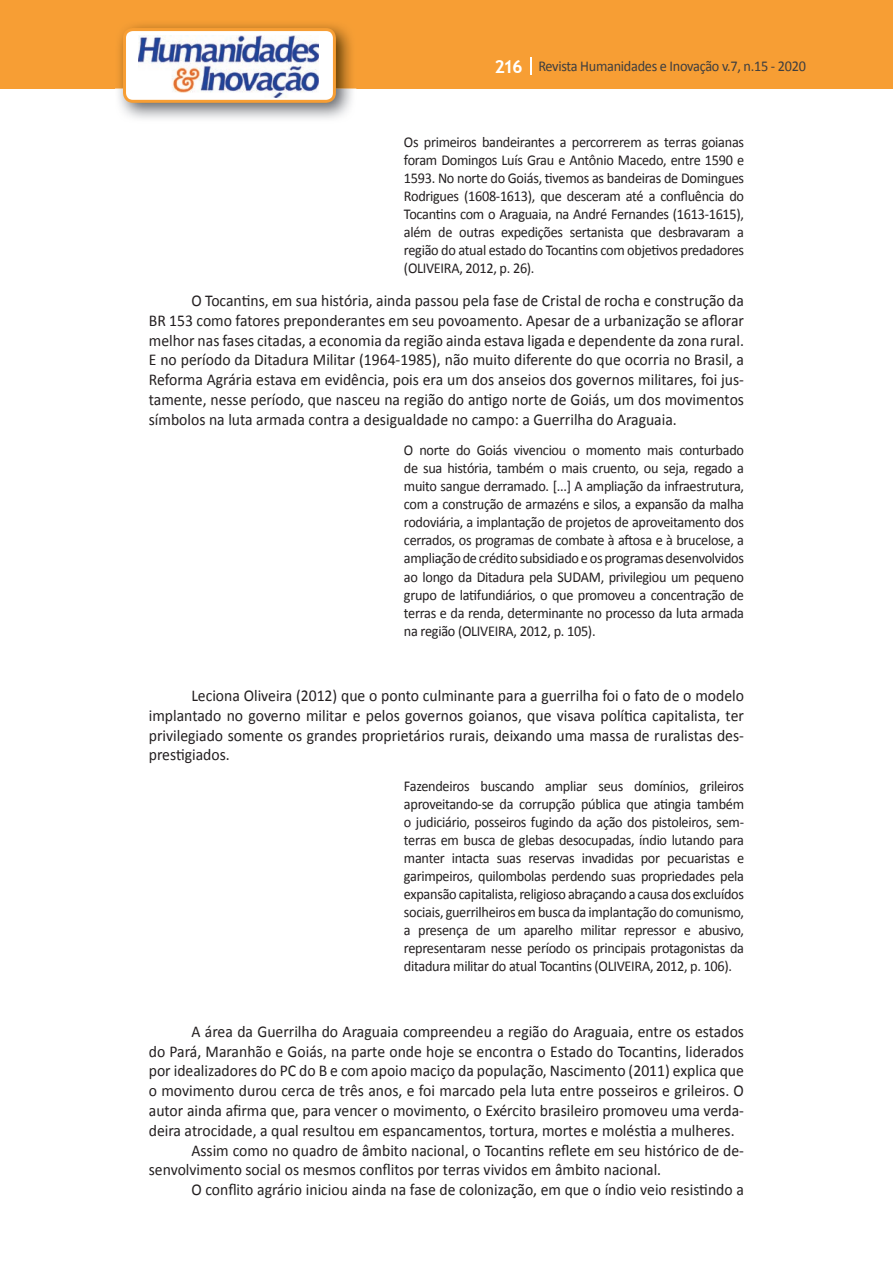
<style>
.page{position:relative;width:893px;height:1263px;background:#fff}
.page>*{position:absolute;margin:0;border:0;box-sizing:border-box;transform-origin:0 0}
.t1{font:16.5px/19.8px "Calibri";color:#231f20;text-align:justify;scale:.95 1}
.t2{font:15px/18px "Calibri";letter-spacing:-.02em;color:#231f20;text-align:justify;scale:.95 1}
.t3{font:15px "Calibri";letter-spacing:-.02em;color:#3e3e3f;scale:.95 1}
.s1{font-family:"Trebuchet MS";font-weight:700;font-size:18px;color:#fff}
</style>
<div class="page">
<div style="left:0;top:0;width:893px;height:88px;background:#f79e34"></div>
<svg style="left:530px;top:57px;width:2px;height:18px"></svg>
<img style="left:115px;top:24px;width:241px;height:95px">
<svg style="left:123px;top:28px;width:213px;height:75px"></svg>
<p class="t3" style="left:495px;top:57px;width:329px"><span class="s1">216</span> Revista Humanidades e Inovação v.7, n.15 - 2020</p>
<p class="t2" style="left:404px;top:133px;width:360px">Os primeiros bandeirantes a percorrerem as terras goianas foram Domingos Luís Grau e Antônio Macedo, entre 1590 e 1593. No norte do Goiás, tivemos as bandeiras de Domingues Rodrigues (1608-1613), que desceram até a confluência do Tocantins com o Araguaia, na André Fernandes (1613-1615), além de outras expedições sertanista que desbravaram a região do atual estado do Tocantins com objetivos predadores (OLIVEIRA, 2012, p. 26).</p>
<p class="t1" style="left:149px;top:291px;width:628px;text-indent:43px">O Tocantins, em sua história, ainda passou pela fase de Cristal de rocha e construção da BR 153 como fatores preponderantes em seu povoamento. Apesar de a urbanização se aflorar melhor nas fases citadas, a economia da região ainda estava ligada e dependente da zona rural.<br>E no período da Ditadura Militar (1964-1985), não muito diferente do que ocorria no Brasil, a Reforma Agrária estava em evidência, pois era um dos anseios dos governos militares, foi jus&shy;tamente, nesse período, que nasceu na região do antigo norte de Goiás, um dos movimentos símbolos na luta armada contra a desigualdade no campo: a Guerrilha do Araguaia.</p>
<p class="t2" style="left:404px;top:441px;width:360px">O norte do Goiás vivenciou o momento mais conturbado de sua história, também o mais cruento, ou seja, regado a muito sangue derramado. [...] A ampliação da infraestrutura, com a construção de armazéns e silos, a expansão da malha rodoviária, a implantação de projetos de aproveitamento dos cerrados, os programas de combate à aftosa e à brucelose, a ampliação de crédito subsidiado e os programas desenvolvidos ao longo da Ditadura pela SUDAM, privilegiou um pequeno grupo de latifundiários, o que promoveu a concentração de terras e da renda, determinante no processo da luta armada na região (OLIVEIRA, 2012, p. 105).</p>
<p class="t1" style="left:149px;top:686px;width:628px;text-indent:43px">Leciona Oliveira (2012) que o ponto culminante para a guerrilha foi o fato de o modelo implantado no governo militar e pelos governos goianos, que visava política capitalista, ter privilegiado somente os grandes proprietários rurais, deixando uma massa de ruralistas des&shy;prestigiados.</p>
<p class="t2" style="left:404px;top:777px;width:360px">Fazendeiros buscando ampliar seus domínios, grileiros aproveitando-se da corrupção pública que atingia também o judiciário, posseiros fugindo da ação dos pistoleiros, sem&shy;terras em busca de glebas desocupadas, índio lutando para manter intacta suas reservas invadidas por pecuaristas e garimpeiros, quilombolas perdendo suas propriedades pela expansão capitalista, religioso abraçando a causa dos excluídos sociais, guerrilheiros em busca da implantação do comunismo, a presença de um aparelho militar repressor e abusivo, representaram nesse período os principais protagonistas da ditadura militar do atual Tocantins (OLIVEIRA, 2012, p. 106).</p>
<p class="t1" style="left:191px;top:1021px;width:583px">A área da Guerrilha do Araguaia compreendeu a região do Araguaia, entre os estados</p>
<p class="t1" style="left:149px;top:1041px;width:628px">do Pará, Maranhão e Goiás, na parte onde hoje se encontra o Estado do Tocantins, liderados</p>
<p class="t1" style="left:149px;top:1061px;width:628px">por idealizadores do PC do B e com apoio maciço da população, Nascimento (2011) explica que</p>
<p class="t1" style="left:149px;top:1081px;width:628px">o movimento durou cerca de três anos, e foi marcado pela luta entre posseiros e grileiros. O</p>
<p class="t1" style="left:149px;top:1101px;width:628px">autor ainda afirma que, para vencer o movimento, o Exército brasileiro promoveu uma verda-</p>
<p class="t1" style="left:149px;top:1120px;width:618px">deira atrocidade, a qual resultou em espancamentos, tortura, mortes e moléstia a mulheres.</p>
<p class="t1" style="left:191px;top:1140px;width:583px">Assim como no quadro de âmbito nacional, o Tocantins reflete em seu histórico de de-</p>
<p class="t1" style="left:149px;top:1160px;width:541px">senvolvimento social os mesmos conflitos por terras vividos em âmbito nacional.</p>
<p class="t1" style="left:191px;top:1180px;width:583px">O conflito agrário iniciou ainda na fase de colonização, em que o índio veio resistindo a</p>
</div>
